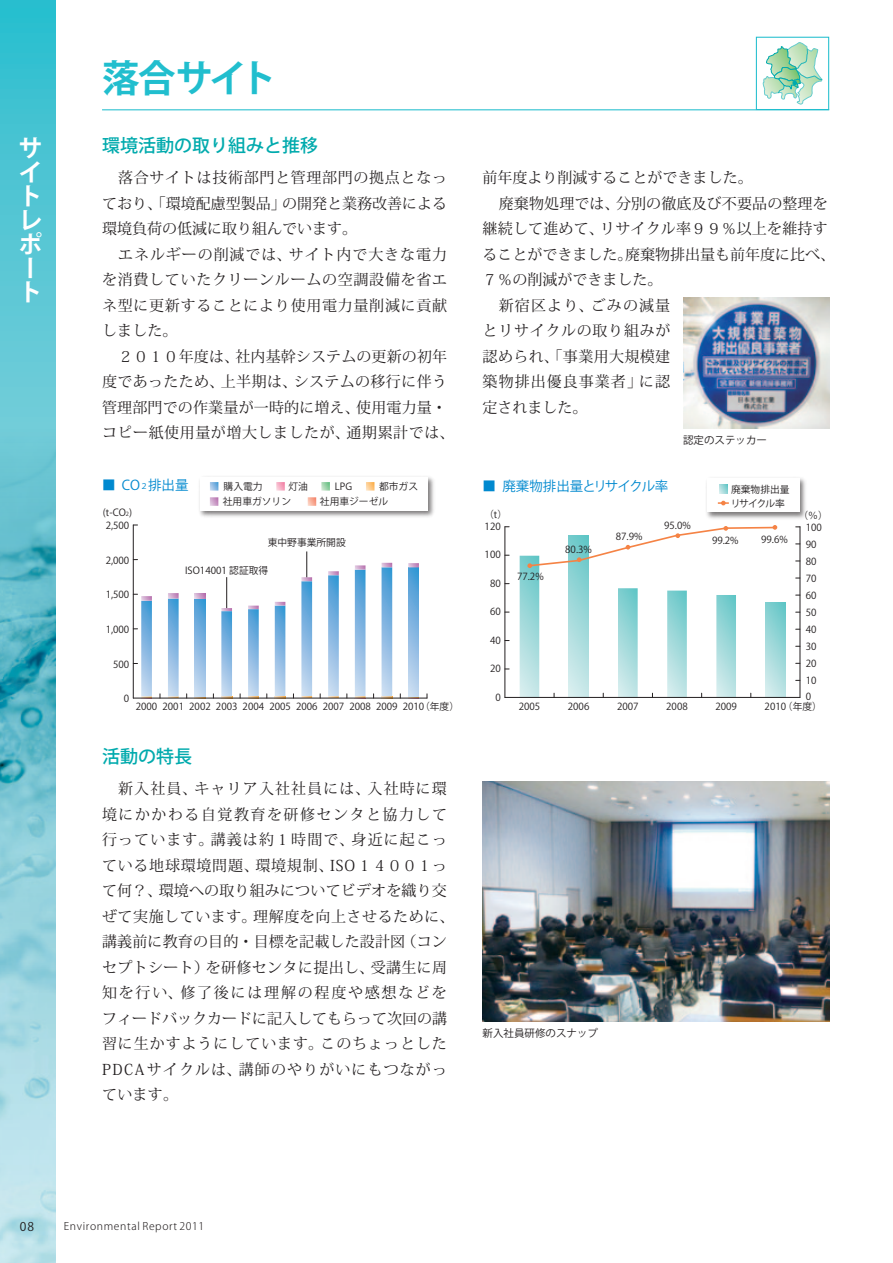
<style>
.page{position:relative;width:893px;height:1263px;background:#fff}
.page>*{position:absolute;margin:0;border:0;box-sizing:border-box;transform-origin:0 0}
.t1{font:700 37.5px "Koz Go Pro";letter-spacing:-.07em;color:#21bece}
.t2{font:700 24px/24px "Koz Go Pro";color:#fff}
.t3{font:500 18px "Koz Go Pro";color:#00aaad}
.t4{font:15px/25.5px "Koz Min Pro";letter-spacing:.025em;color:#231f20;text-align:justify}
.t5{font:15px/25.5px "Koz Min Pro";letter-spacing:.05em;color:#231f20}
.t6{font:15px "Koz Min Pro";color:#231f20}
.t7{font:15px "Koz Min Pro";letter-spacing:.045em;color:#231f20}
.t8{font:15px "Koz Min Pro";letter-spacing:.07em;color:#231f20}
.t9{font:15px "Koz Min Pro";letter-spacing:.075em;color:#231f20}
.t10{font:13.5px "Koz Go Pro";letter-spacing:-.045em;color:#0089cf}
.t11{font:13.5px "Koz Go Pro";color:#0089cf}
.t12{font:12px "Koz Go Pro";color:#231f20}
.t13{font:300 10.5px "Koz Go Pro";letter-spacing:.06em;color:#231f20}
.t14{font:10.5px "Koz Go Pro";color:#231f20}
.t15{font:9.75px/17px "Koz Go Pro";color:#231f20}
.s1{font-size:7.8px}
.s2{font-size:5.7px}
</style>
<div class="page">
<hr style="left:102px;top:109px;width:727px;height:1px;background:#21bece">
<svg style="left:763px;top:42px;width:59px;height:62px"></svg>
<div style="left:756px;top:37px;width:73px;height:73px;border:1px solid #21bece"></div>
<img style="left:683px;top:298px;width:146px;height:130px">
<img style="left:483px;top:781px;width:346px;height:240px">
<img style="left:199px;top:476px;width:235px;height:41px">
<div style="left:200px;top:477px;width:228px;height:34px;background:#fff"></div>
<svg style="left:210px;top:482px;width:8px;height:9px"></svg>
<svg style="left:366px;top:482px;width:8px;height:9px"></svg>
<svg style="left:308px;top:497px;width:8px;height:9px"></svg>
<svg style="left:276px;top:482px;width:9px;height:9px"></svg>
<svg style="left:321px;top:482px;width:9px;height:9px"></svg>
<svg style="left:210px;top:497px;width:8px;height:9px"></svg>
<svg style="left:195px;top:696px;width:10px;height:2px"></svg>
<svg style="left:221px;top:696px;width:11px;height:2px"></svg>
<svg style="left:195px;top:598px;width:10px;height:98px"></svg>
<svg style="left:221px;top:611px;width:11px;height:85px"></svg>
<svg style="left:168px;top:593px;width:11px;height:105px"></svg>
<svg style="left:195px;top:594px;width:10px;height:4px"></svg>
<svg style="left:221px;top:608px;width:11px;height:3px"></svg>
<svg style="left:248px;top:606px;width:11px;height:92px"></svg>
<svg style="left:275px;top:602px;width:10px;height:96px"></svg>
<svg style="left:328px;top:571px;width:11px;height:127px"></svg>
<svg style="left:355px;top:565px;width:10px;height:133px"></svg>
<svg style="left:382px;top:563px;width:10px;height:135px"></svg>
<svg style="left:408px;top:563px;width:11px;height:135px"></svg>
<hr style="left:133px;top:698px;width:294px;height:1px;background:#231f20">
<svg style="left:133px;top:594px;width:19px;height:105px"></svg>
<hr style="left:133px;top:525px;width:1px;height:173px;background:#231f20">
<hr style="left:226px;top:577px;width:1px;height:31px;background:#231f20">
<svg style="left:301px;top:551px;width:11px;height:147px;background:#9ec3e2"></svg>
<img style="left:706px;top:478px;width:100px;height:41px">
<div style="left:708px;top:478px;width:92px;height:34px;background:#fff"></div>
<svg style="left:718px;top:501px;width:11px;height:4px"></svg>
<svg style="left:719px;top:485px;width:9px;height:8px"></svg>
<hr style="left:800px;top:527px;width:1px;height:170px;background:#231f20">
<hr style="left:505px;top:697px;width:295px;height:1px;background:#231f20">
<hr style="left:504px;top:527px;width:1px;height:170px;background:#231f20">
<svg style="left:520px;top:525px;width:265px;height:172px"></svg>
<svg style="left:0;top:0;width:55px;height:425px;background:#4fc5d3"></svg>
<img style="left:0;top:425px;width:55px;height:838px">
<h2 class="t2" style="left:19px;top:138px;width:25px">サイトレポート</h2>
<h1 class="t1" style="left:102px;top:54px;width:177px">落合サイト</h1>
<p class="t3" style="left:102px;top:134px;width:217px">環境活動の取り組みと推移</p>
<p class="t4" style="left:102px;top:165px;width:346px;text-indent:16px">落合サイトは技術部門と管理部門の拠点となっており、「環境配慮型製品」の開発と業務改善による環境負荷の低減に取り組んでいます。</p>
<p class="t4" style="left:102px;top:241px;width:347px;text-indent:16px">エネルギーの削減では、サイト内で大きな電力を消費していたクリーンルームの空調設備を省エネ型に更新することにより使用電力量削減に貢献しました。</p>
<p class="t4" style="left:102px;top:343px;width:354px;text-align:center">２０１０年度は、社内基幹システムの更新の初年<br>度であったため、上半期は、システムの移行に伴う管理部門での作業量が一時的に増え、使用電力量・コピー紙使用量が増大しましたが、通期累計では、</p>
<p class="t6" style="left:483px;top:167px;width:271px">前年度より削減することができました。</p>
<p class="t4" style="left:499px;top:190px;width:330px">廃棄物処理では、分別の徹底及び不要品の整理を</p>
<p class="t4" style="left:483px;top:216px;width:347px">継続して進めて、リサイクル率９９％以上を維持す</p>
<p class="t6" style="left:483px;top:244px;width:354px">ることができました。廃棄物排出量も前年度に比べ、</p>
<p class="t6" style="left:483px;top:269px;width:181px">７％の削減ができました。</p>
<p class="t9" style="left:499px;top:295px;width:173px">新宿区より、ごみの減量</p>
<p class="t7" style="left:483px;top:320px;width:189px">とリサイクルの取り組みが</p>
<p class="t4" style="left:483px;top:343px;width:189px">認められ、「事業用大規模建</p>
<p class="t8" style="left:483px;top:371px;width:189px">築物排出優良事業者」に認</p>
<p class="t4" style="left:483px;top:394px;width:106px">定されました。</p>
<p class="t14" style="left:683px;top:433px;width:85px">認定のステッカー</p>
<p class="t11" style="left:102px;top:476px;width:88px">■ CO<span class="s1">２</span>排出量</p>
<p class="t15" style="left:288px;top:478px;width:21px">灯油</p>
<p class="t15" style="left:320px;top:479px;width:100px;line-height:15px;text-indent:59px">都市ガス社用車ジーゼル</p>
<p class="t15" style="left:224px;top:478px;width:40px">購入電力</p>
<p class="t15" style="left:335px;top:478px;width:19px">LPG</p>
<p class="t15" style="left:223px;top:493px;width:70px">社用車ガソリン</p>
<p class="t15" style="left:103px;top:504px;width:31px">(t-CO<span class="s2">2</span>)</p>
<p class="t15" style="left:106px;top:517px;width:25px">2,500</p>
<p class="t15" style="left:106px;top:552px;width:25px">2,000</p>
<p class="t15" style="left:268px;top:534px;width:79px">東中野事業所開設</p>
<p class="t15" style="left:185px;top:563px;width:85px">ISO14001 認証取得</p>
<p class="t10" style="left:483px;top:477px;width:187px">■ 廃棄物排出量とリサイクル率</p>
<p class="t15" style="left:484px;top:507px;width:24px">（t）</p>
<p class="t15" style="left:485px;top:518px;width:18px">120</p>
<p class="t15" style="left:485px;top:547px;width:18px">100</p>
<p class="t15" style="left:490px;top:575px;width:12px">80</p>
<p class="t15" style="left:517px;top:568px;width:28px">77.2%</p>
<p class="t15" style="left:565px;top:541px;width:28px">80.3%</p>
<p class="t15" style="left:616px;top:528px;width:28px">87.9%</p>
<p class="t15" style="left:664px;top:517px;width:28px">95.0%</p>
<p class="t15" style="left:731px;top:481px;width:60px">廃棄物排出量</p>
<p class="t15" style="left:731px;top:495px;width:56px">リサイクル率</p>
<p class="t15" style="left:712px;top:532px;width:28px">99.2%</p>
<p class="t15" style="left:761px;top:531px;width:28px">99.6%</p>
<p class="t15" style="left:798px;top:507px;width:31px">（％）</p>
<p class="t15" style="left:806px;top:519px;width:18px">100</p>
<p class="t15" style="left:806px;top:536px;width:12px">90</p>
<p class="t15" style="left:806px;top:553px;width:12px">80<br>70</p>
<p class="t15" style="left:106px;top:587px;width:25px">1,500</p>
<p class="t15" style="left:490px;top:603px;width:12px">60</p>
<p class="t15" style="left:806px;top:587px;width:12px">60<br>50</p>
<p class="t15" style="left:106px;top:621px;width:25px">1,000</p>
<p class="t15" style="left:490px;top:632px;width:12px">40</p>
<p class="t15" style="left:806px;top:621px;width:12px">40<br>30</p>
<p class="t15" style="left:113px;top:656px;width:18px">500</p>
<p class="t15" style="left:490px;top:660px;width:12px">20</p>
<p class="t15" style="left:806px;top:655px;width:12px">20<br>10</p>
<p class="t15" style="left:124px;top:690px;width:7px">0</p>
<p class="t15" style="left:136px;top:698px;width:325px">2000 2001 2002 2003 2004 2005 2006 2007 2008 2009 2010（年度）</p>
<p class="t15" style="left:495px;top:689px;width:7px">0</p>
<p class="t15" style="left:806px;top:688px;width:7px">0</p>
<p class="t15" style="left:519px;top:698px;width:23px">2005</p>
<p class="t15" style="left:568px;top:698px;width:23px">2006</p>
<p class="t15" style="left:617px;top:698px;width:23px">2007</p>
<p class="t15" style="left:666px;top:698px;width:23px">2008</p>
<p class="t15" style="left:715px;top:698px;width:23px">2009</p>
<p class="t15" style="left:765px;top:698px;width:59px">2010（年度）</p>
<p class="t3" style="left:102px;top:745px;width:91px">活動の特長</p>
<p class="t5" style="left:102px;top:776px;width:354px;text-indent:16px">新入社員、キャリア入社社員には、入社時に環境にかかわる自覚教育を研修センタと協力して行っています。講義は約１時間で、身近に起こっている地球環境問題、環境規制、ISO１４００１って何？、環境への取り組みについてビデオを織り交ぜて実施しています。理解度を向上させるために、講義前に教育の目的・目標を記載した設計図（コンセプトシート）を研修センタに提出し、受講生に周知を行い、修了後には理解の程度や感想などをフィードバックカードに記入してもらって次回の講習に生かすようにしています。このちょっとした<br>PDCAサイクルは、講師のやりがいにもつながっています。</p>
<p class="t14" style="left:483px;top:1026px;width:117px">新入社員研修のスナップ</p>
<p class="t12" style="left:20px;top:1219px;width:16px">08</p>
<p class="t13" style="left:64px;top:1219px;width:142px">Environmental Report 2011</p>
</div>
